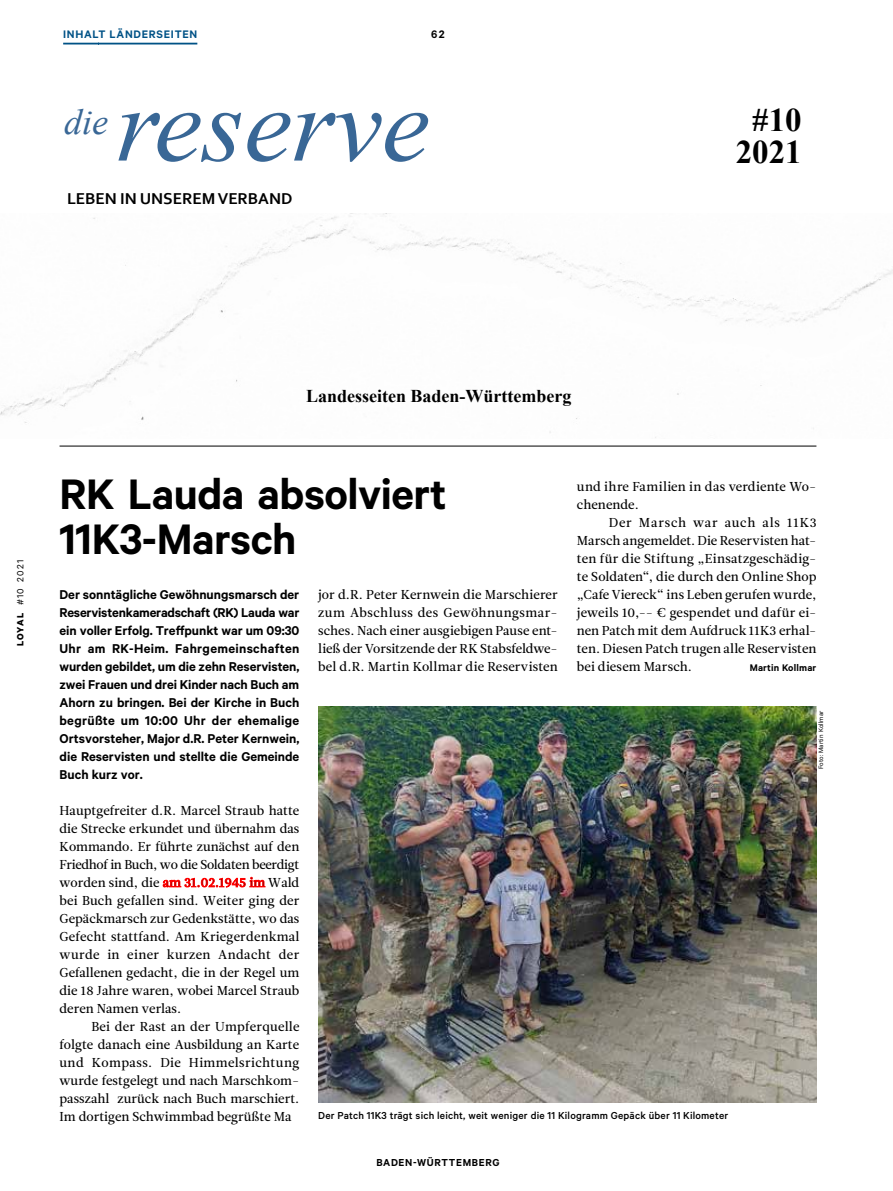
<style>
.page{position:relative;width:893px;height:1191px;background:#fff}
.page>*{position:absolute;margin:0;border:0;box-sizing:border-box;transform-origin:0 0}
.t1{font:italic 108px "Times New Roman";color:#396796}
.t2{font:600 48px/45px "Calibre";letter-spacing:-.01em;color:#000}
.t3{font:italic 36px "Times New Roman";color:#396796}
.t4{font:700 33px/32.4px "Times New Roman";color:#000;text-align:center}
.t5{font:700 18px "Times New Roman";color:#000}
.t6{font:700 16.5px "Corbel";color:#000}
.t7{font:600 14.4px/18px "Calibre";color:#000;text-align:justify}
.t8{font:12.9px/18px "Leitura News Roman 2";color:#000;text-align:justify}
.t9{font:600 12.3px "Calibre";letter-spacing:.06em;color:#005286}
.t10{font:600 12.3px "Calibre";color:#000}
.t11{font:500 11.4px "Calibre";letter-spacing:.015em;color:#000}
.t12{font:600 11.4px "Calibre";letter-spacing:.06em;color:#000}
.t13{font:600 10.8px "Calibre";letter-spacing:.02em;color:#000}
.t14{font:10.2px "Calibre";letter-spacing:.12em;color:#000}
.t15{font:7.2px "Calibre";letter-spacing:.02em;color:#000}
.s1{font-style:inherit}
.s2{font-weight:700}
</style>
<div class="page">
<hr style="left:63px;top:43px;width:134px;height:1px;background:#005286">
<hr style="left:60px;top:446px;width:756px;height:1px;background:#000">
<img style="left:318px;top:706px;width:498px;height:396px">
<img style="left:0;top:214px;width:893px;height:224px">
<p class="t9" style="left:63px;top:27px;width:136px">INHALT LÄNDERSEITEN</p>
<p class="t10" style="left:431px;top:27px;width:15px">62</p>
<h1 class="t1" style="left:116px;top:64px;width:315px">reserve</h1>
<h3 class="t4" style="left:736px;top:103px;width:67px">#<span class="s1">10<br></span>2021</h3>
<p class="t6" style="left:67px;top:188px;width:227px">LEBEN IN UNSEREM VERBAND</p>
<h3 class="t3" style="left:64px;top:102px;width:45px">die</h3>
<p class="t14" style="left:15px;top:646px;width:88px;rotate:-90deg"><span class="s2">LOYAL</span> #10 2021</p>
<h3 class="t5" style="left:306px;top:387px;width:267px">Landesseiten Baden-Württemberg</h3>
<h2 class="t2" style="left:60px;top:470px;width:389px">RK Lauda absolviert<br>11K3-Marsch</h2>
<p class="t8" style="left:577px;top:477px;width:241px">und ihre Familien in das verdiente Wo&shy;chenende.</p>
<p class="t8" style="left:577px;top:513px;width:241px;text-indent:32px">Der Marsch war auch als 11K3<br>Marsch angemeldet. Die Reservisten hat&shy;ten für die Stiftung „Einsatzgeschädig&shy;te Soldaten“, die durch den Online Shop „Cafe Viereck“ ins Leben gerufen wurde, jeweils 10,-- € gespendet und dafür ei&shy;nen Patch mit dem Aufdruck 11K3 erhal&shy;ten. Diesen Patch trugen alle Reservisten bei diesem Marsch.</p>
<p class="t8" style="left:318px;top:585px;width:241px">jor d.R. Peter Kernwein die Marschierer zum Abschluss des Gewöhnungsmar&shy;sches. Nach einer ausgiebigen Pause ent&shy;ließ der Vorsitzende der RK Stabsfeldwe&shy;bel d.R. Martin Kollmar die Reservisten</p>
<p class="t7" style="left:60px;top:585px;width:242px">Der sonntägliche Gewöhnungsmarsch der Reservistenkameradschaft (RK) Lauda war ein voller Erfolg. Treffpunkt war um 09:30<br>Uhr am RK-Heim. Fahrgemeinschaften wurden gebildet, um die zehn Reservisten, zwei Frauen und drei Kinder nach Buch am Ahorn zu bringen. Bei der Kirche in Buch begrüßte um 10:00 Uhr der ehemalige Ortsvorsteher, Major d.R. Peter Kernwein, die Reservisten und stellte die Gemeinde Buch kurz vor.</p>
<p class="t8" style="left:60px;top:801px;width:241px">Hauptgefreiter d.R. Marcel Straub hatte die Strecke erkundet und übernahm das Kommando. Er führte zunächst auf den Friedhof in Buch, wo die Soldaten beerdigt worden sind, die am 31.02.1945 im Wald bei Buch gefallen sind. Weiter ging der Gepäckmarsch zur Gedenkstätte, wo das Gefecht stattfand. Am Kriegerdenkmal wurde in einer kurzen Andacht der Gefallenen gedacht, die in der Regel um die 18 Jahre waren, wobei Marcel Straub deren Namen verlas.</p>
<p class="t8" style="left:60px;top:1017px;width:241px;text-indent:32px">Bei der Rast an der Umpferquelle folgte danach eine Ausbildung an Karte und Kompass. Die Himmelsrichtung wurde festgelegt und nach Marschkom&shy;passzahl zurück nach Buch marschiert.<br>Im dortigen Schwimmbad begrüßte Ma</p>
<p class="t13" style="left:750px;top:661px;width:68px">Martin Kollmar</p>
<p class="t15" style="left:817px;top:769px;width:60px;rotate:-90deg">Foto: Martin Kollmar</p>
<p class="t11" style="left:318px;top:1109px;width:412px">Der Patch 11K3 trägt sich leicht, weit weniger die 11 Kilogramm Gepäck über 11 Kilometer</p>
<p class="t12" style="left:376px;top:1155px;width:125px">BADEN-WÜRTTEMBERG</p>
</div>
